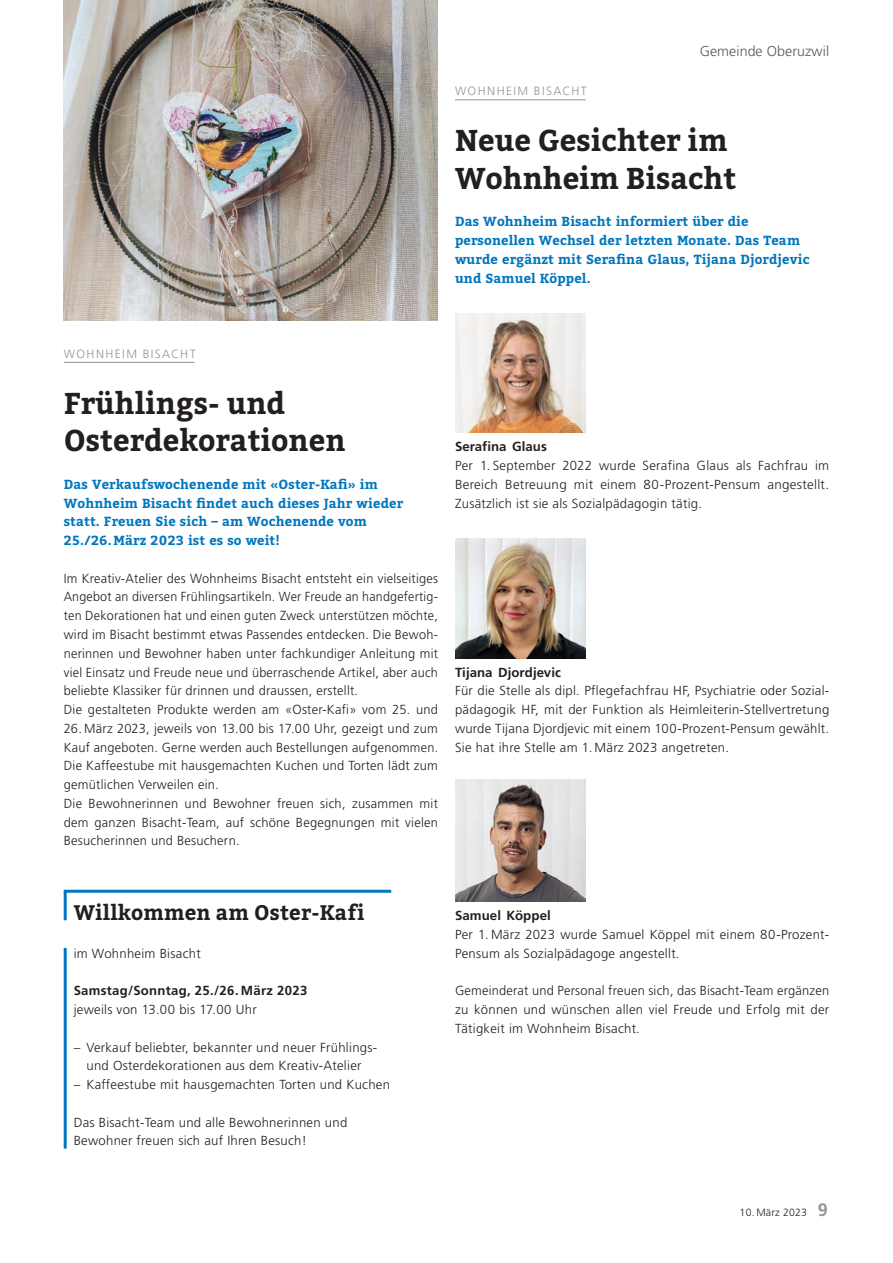
<style>
.page{position:relative;width:893px;height:1263px;background:#fff}
.page>*{position:absolute;margin:0;border:0;box-sizing:border-box;transform-origin:0 0}
.t1{font:700 30px/37.5px "Bitter";color:#231f20}
.t2{font:700 21px "Bitter";letter-spacing:.01em;color:#231f20}
.t3{font:300 14.25px "Frutiger LT Std";letter-spacing:.005em;color:#57585a}
.t4{font:300 13.2px/18.8px "Frutiger LT Std";letter-spacing:.02em;color:#231f20}
.t5{font:700 13.2px/18.8px "Bitter";letter-spacing:.01em;color:#0076be}
.t6{font:700 13.2px "Frutiger LT Std";letter-spacing:.01em;color:#231f20}
.t7{font:300 12px "Frutiger LT Std";letter-spacing:.12em;color:#939598}
.t8{font:300 10.5px "Frutiger LT Std";letter-spacing:.02em;color:#231f20}
.s1{font-weight:700;font-size:18px;color:#939598}
</style>
<div class="page">
<hr style="left:64px;top:362px;width:131px;height:1px;background:#939598">
<hr style="left:455px;top:99px;width:131px;height:1px;background:#939598">
<img style="left:455px;top:538px;width:130px;height:120px">
<img style="left:455px;top:780px;width:130px;height:121px">
<img style="left:455px;top:313px;width:130px;height:120px">
<img style="left:64px;top:0;width:374px;height:320px">
<svg style="left:63px;top:889px;width:329px;height:32px"></svg>
<hr style="left:64px;top:948px;width:3px;height:200px;background:#0076be">
<p class="t3" style="left:700px;top:43px;width:131px">Gemeinde Oberuzwil</p>
<p class="t7" style="left:455px;top:84px;width:133px">WOHNHEIM BISACHT</p>
<h1 class="t1" style="left:455px;top:123px;width:283px">Neue Gesichter im<br>Wohnheim Bisacht</h1>
<p class="t5" style="left:455px;top:213px;width:356px">Das Wohnheim Bisacht informiert über die personellen Wechsel der letzten Monate. Das Team wurde ergänzt mit Serafina Glaus, Tijana Djordjevic und Samuel Köppel.</p>
<p class="t7" style="left:64px;top:347px;width:133px">WOHNHEIM BISACHT</p>
<h1 class="t1" style="left:64px;top:386px;width:283px">Frühlings- und<br>Osterdekorationen</h1>
<p class="t5" style="left:64px;top:475px;width:341px">Das Verkaufswochenende mit «Oster-Kafi» im Wohnheim Bisacht findet auch dieses Jahr wieder statt. Freuen Sie sich – am Wochenende vom 25./26.März 2023 ist es so weit!</p>
<p class="t4" style="left:64px;top:569px;width:376px">Im Kreativ-Atelier des Wohnheims Bisacht entsteht ein vielseitiges Angebot an diversen Frühlingsartikeln. Wer Freude an handgefertig&shy;ten Dekorationen hat und einen guten Zweck unterstützen möchte, wird im Bisacht bestimmt etwas Passendes entdecken. Die Bewoh&shy;nerinnen und Bewohner haben unter fachkundiger Anleitung mit viel Einsatz und Freude neue und überraschende Artikel, aber auch beliebte Klassiker für drinnen und draussen, erstellt.<br>Die gestalteten Produkte werden am «Oster-Kafi» vom 25. und</p>
<p class="t4" style="left:64px;top:719px;width:376px">26. März 2023, jeweils von 13.00 bis 17.00 Uhr, gezeigt und zum Kauf angeboten. Gerne werden auch Bestellungen aufgenommen.<br>Die Kaffeestube mit hausgemachten Kuchen und Torten lädt zum gemütlichen Verweilen ein.<br>Die Bewohnerinnen und Bewohner freuen sich, zusammen mit dem ganzen Bisacht-Team, auf schöne Begegnungen mit vielen Besucherinnen und Besuchern.</p>
<p class="t6" style="left:455px;top:439px;width:94px">Serafina Glaus</p>
<p class="t4" style="left:455px;top:456px;width:376px;text-align:justify">Per 1. September 2022 wurde Serafina Glaus als Fachfrau im Bereich Betreuung mit einem 80-Prozent-Pensum angestellt.<br>Zusätzlich ist sie als Sozialpädagogin tätig.</p>
<p class="t6" style="left:455px;top:664px;width:108px">Tijana Djordjevic</p>
<p class="t4" style="left:455px;top:681px;width:376px;text-align:justify">Für die Stelle als dipl. Pflegefachfrau HF, Psychiatrie oder Sozial&shy;pädagogik HF, mit der Funktion als Heimleiterin-Stellvertretung wurde Tijana Djordjevic mit einem 100-Prozent-Pensum gewählt.<br>Sie hat ihre Stelle am 1. März 2023 angetreten.</p>
<h2 class="t2" style="left:74px;top:899px;width:292px">Willkommen am Oster-Kafi</h2>
<p class="t4" style="left:74px;top:944px;width:128px">im Wohnheim Bisacht</p>
<p class="t6" style="left:74px;top:983px;width:235px">Samstag/Sonntag, 25./26. März 2023</p>
<p class="t4" style="left:74px;top:1000px;width:185px">jeweils von 13.00 bis 17.00 Uhr</p>
<p class="t4" style="left:74px;top:1038px;width:305px;text-align:center">– Verkauf beliebter, bekannter und neuer Frühlings&shy;und Osterdekorationen aus dem Kreativ-Atelier</p>
<p class="t4" style="left:74px;top:1075px;width:318px">– Kaffeestube mit hausgemachten Torten und Kuchen</p>
<p class="t4" style="left:74px;top:1113px;width:275px">Das Bisacht-Team und alle Bewohnerinnen und<br>Bewohner freuen sich auf Ihren Besuch!</p>
<p class="t6" style="left:455px;top:908px;width:97px">Samuel Köppel</p>
<p class="t4" style="left:455px;top:925px;width:376px">Per 1. März 2023 wurde Samuel Köppel mit einem 80-Prozent-<br>Pensum als Sozialpädagoge angestellt.</p>
<p class="t4" style="left:455px;top:981px;width:376px;text-align:justify">Gemeinderat und Personal freuen sich, das Bisacht-Team ergänzen zu können und wünschen allen viel Freude und Erfolg mit der Tätigkeit im Wohnheim Bisacht.</p>
<p class="t8" style="left:740px;top:1207px;width:90px">10. März 2023 <span class="s1">9</span></p>
</div>
